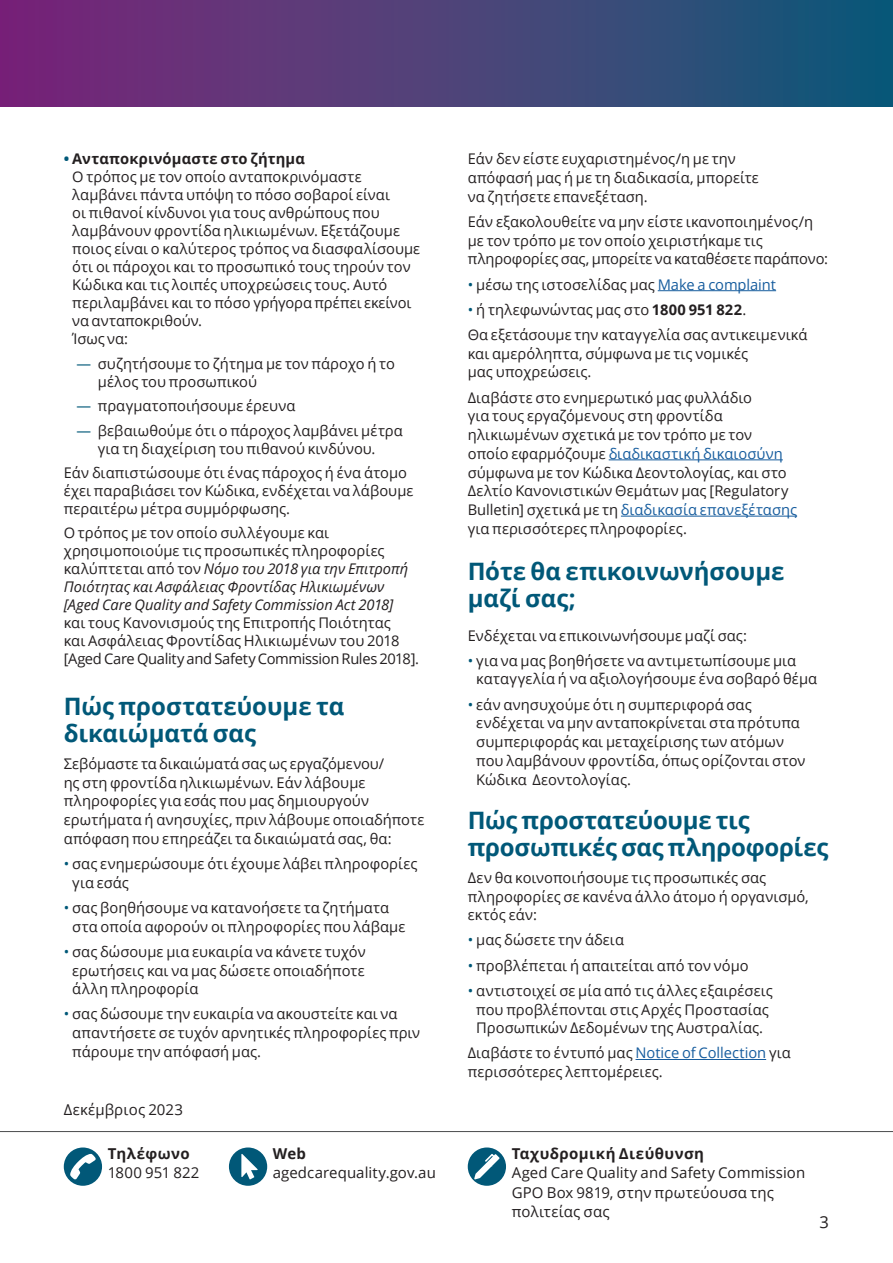
<style>
.page{position:relative;width:893px;height:1263px;background:#fff}
.page>*{position:absolute;margin:0;border:0;box-sizing:border-box;transform-origin:0 0}
.t1{font:700 24px/27px "Open Sans";letter-spacing:-.005em;color:#015878}
.t2{font:16.5px "Open Sans";color:#231f20}
.Body_text{font:15px/19.5px "Open Sans";letter-spacing:.01em;color:#231f20}
.Body_text-2{font:14.7px/18.8px "Open Sans";letter-spacing:.005em;color:#231f20}
.s1{font-weight:700;color:#015878}
.s2{font-weight:700}
.s3{color:#015878}
.s4{font-style:italic}
.s5{font-size:14.55px}
.s6{color:#175d9e}
</style>
<div class="page">
<hr style="left:0;top:1131px;width:893px;height:1px;background:#4b4c4d">
<div style="left:64px;top:1147px;width:38px;height:39px;background:#015878;border-radius:50%"></div>
<svg style="left:70px;top:1154px;width:26px;height:26px"></svg>
<div style="left:229px;top:1147px;width:38px;height:39px;background:#015878;border-radius:50%"></div>
<svg style="left:241px;top:1154px;width:17px;height:25px"></svg>
<div style="left:468px;top:1147px;width:38px;height:39px;background:#015878;border-radius:50%"></div>
<svg style="left:474px;top:1154px;width:26px;height:25px"></svg>
<hr style="left:658px;top:290px;width:118px;height:1px;background:#175d9e">
<hr style="left:609px;top:459px;width:174px;height:1px;background:#175d9e">
<hr style="left:621px;top:516px;width:176px;height:1px;background:#175d9e">
<hr style="left:635px;top:1059px;width:131px;height:1px;background:#175d9e">
<div style="left:0;top:0;width:893px;height:106px;background:linear-gradient(to right,#802679,#125b79)"></div>
<p class="Body_text-2" style="left:72px;top:150px;width:349px;line-height:18px;text-indent:-9px"><span class="s1">•</span> <span class="s2">Ανταποκρινόμαστε στο ζήτημα<br></span>Ο τρόπος με τον οποίο ανταποκρινόμαστε λαμβάνει πάντα υπόψη το πόσο σοβαροί είναι<br>οι πιθανοί κίνδυνοι για τους ανθρώπους που λαμβάνουν φροντίδα ηλικιωμένων. Εξετάζουμε ποιος είναι ο καλύτερος τρόπος να διασφαλίσουμε ότι οι πάροχοι και το προσωπικό τους τηρούν τον Κώδικα και τις λοιπές υποχρεώσεις τους. Αυτό περιλαμβάνει και το πόσο γρήγορα πρέπει εκείνοι να ανταποκριθούν.<br>Ίσως να:</p>
<p class="Body_text-2" style="left:98px;top:354px;width:299px;line-height:18px;text-indent:-21px"><span class="s3">—</span> συζητήσουμε το ζήτημα με τον πάροχο ή το μέλος του προσωπικού</p>
<p class="Body_text-2" style="left:77px;top:396px;width:220px"><span class="s3">—</span> πραγματοποιήσουμε έρευνα</p>
<p class="Body_text-2" style="left:77px;top:421px;width:328px;line-height:18px;text-align:center"><span class="s3">—</span> βεβαιωθούμε ότι ο πάροχος λαμβάνει μέτρα για τη διαχείριση του πιθανού κινδύνου.</p>
<p class="Body_text-2" style="left:64px;top:463px;width:351px;line-height:18px">Εάν διαπιστώσουμε ότι ένας πάροχος ή ένα άτομο έχει παραβιάσει τον Κώδικα, ενδέχεται να λάβουμε περαιτέρω μέτρα συμμόρφωσης.</p>
<p class="Body_text-2" style="left:64px;top:523px;width:357px;line-height:18px">Ο τρόπος με τον οποίο συλλέγουμε και χρησιμοποιούμε τις προσωπικές πληροφορίες καλύπτεται από τον <span class="s4">Νόμο του 2018 για την Επιτροπή Ποιότητας και Ασφάλειας Φροντίδας Ηλικιωμένων [Aged Care Quality and Safety Commission Act 2018]<br></span>και τους Κανονισμούς της Επιτροπής Ποιότητας<br>και Ασφάλειας Φροντίδας Ηλικιωμένων του 2018 <span class="s5">[</span>Aged Care Quality and Safety Commission Rules 2018]<span class="s5">.</span></p>
<h2 class="t1" style="left:64px;top:692px;width:282px">Πώς προστατεύουμε τα δικαιώματά σας</h2>
<p class="Body_text-2" style="left:64px;top:754px;width:362px">Σεβόμαστε τα δικαιώματά σας ως εργαζόμενου/<br>ης στη φροντίδα ηλικιωμένων. Εάν λάβουμε πληροφορίες για εσάς που μας δημιουργούν ερωτήματα ή ανησυχίες, πριν λάβουμε οποιαδήποτε απόφαση που επηρεάζει τα δικαιώματά σας, θα:</p>
<p class="Body_text-2" style="left:72px;top:854px;width:347px;text-indent:-9px"><span class="s3">•</span> σας ενημερώσουμε ότι έχουμε λάβει πληροφορίες για εσάς</p>
<p class="Body_text-2" style="left:72px;top:898px;width:335px;text-indent:-9px"><span class="s3">•</span> σας βοηθήσουμε να κατανοήσετε τα ζητήματα στα οποία αφορούν οι πληροφορίες που λάβαμε</p>
<p class="Body_text-2" style="left:72px;top:942px;width:295px;text-align:justify;text-indent:-9px"><span class="s3">•</span> σας δώσουμε μια ευκαιρία να κάνετε τυχόν ερωτήσεις και να μας δώσετε οποιαδήποτε άλλη πληροφορία</p>
<p class="Body_text-2" style="left:72px;top:1004px;width:349px;text-indent:-9px"><span class="s3">•</span> σας δώσουμε την ευκαιρία να ακουστείτε και να απαντήσετε σε τυχόν αρνητικές πληροφορίες πριν πάρουμε την απόφασή μας.</p>
<p class="Body_text-2" style="left:468px;top:149px;width:293px">Εάν δεν είστε ευχαριστημένος/η με την απόφασή μας ή με τη διαδικασία, μπορείτε να ζητήσετε επανεξέταση.</p>
<p class="Body_text-2" style="left:468px;top:212px;width:362px">Εάν εξακολουθείτε να μην είστε ικανοποιημένος/η με τον τρόπο με τον οποίο χειριστήκαμε τις πληροφορίες σας, μπορείτε να καταθέσετε παράπονο:</p>
<p class="Body_text-2" style="left:468px;top:274px;width:310px"><span class="s3">•</span> μέσω της ιστοσελίδας μας <span class="s6">Make a complaint</span></p>
<p class="Body_text-2" style="left:468px;top:300px;width:280px"><span class="s3">•</span> ή τηλεφωνώντας μας στο <span class="s2">1800 951 822</span>.</p>
<p class="Body_text-2" style="left:468px;top:325px;width:341px">Θα εξετάσουμε την καταγγελία σας αντικειμενικά και αμερόληπτα, σύμφωνα με τις νομικές<br>μας υποχρεώσεις.</p>
<p class="Body_text-2" style="left:468px;top:387px;width:331px">Διαβάστε στο ενημερωτικό μας φυλλάδιο<br>για τους εργαζόμενους στη φροντίδα ηλικιωμένων σχετικά με τον τρόπο με τον<br>οποίο εφαρμόζουμε <span class="s6">διαδικαστική δικαιοσύνη </span>σύμφωνα με τον Κώδικα Δεοντολογίας, και στo Δελτίο Κανονιστικών Θεμάτων μας [Regulatory Bulletin] σχετικά με τη <span class="s6">διαδικασία επανεξέτασης </span>για περισσότερες πληροφορίες.</p>
<h2 class="t1" style="left:468px;top:557px;width:318px">Πότε θα επικοινωνήσουμε μαζί σας;</h2>
<p class="Body_text-2" style="left:468px;top:625px;width:281px">Ενδέχεται να επικοινωνήσουμε μαζί σας:</p>
<p class="Body_text-2" style="left:476px;top:651px;width:342px;text-indent:-9px"><span class="s3">•</span> για να μας βοηθήσετε να αντιμετωπίσουμε μια καταγγελία ή να αξιολογήσουμε ένα σοβαρό θέμα</p>
<p class="Body_text-2" style="left:476px;top:694px;width:331px;text-indent:-9px"><span class="s3">•</span> εάν ανησυχούμε ότι η συμπεριφορά σας ενδέχεται να μην ανταποκρίνεται στα πρότυπα συμπεριφοράς και μεταχείρισης των ατόμων που λαμβάνουν φροντίδα, όπως ορίζονται στον Κώδικα Δεοντολογίας.</p>
<h2 class="t1" style="left:468px;top:806px;width:362px">Πώς προστατεύουμε τις προσωπικές σας πληροφορίες</h2>
<p class="Body_text-2" style="left:468px;top:868px;width:343px">Δεν θα κοινοποιήσουμε τις προσωπικές σας πληροφορίες σε κανένα άλλο άτομο ή οργανισμό, εκτός εάν:</p>
<p class="Body_text-2" style="left:468px;top:930px;width:158px"><span class="s3">•</span> μας δώσετε την άδεια</p>
<p class="Body_text-2" style="left:468px;top:955px;width:283px"><span class="s3">•</span> προβλέπεται ή απαιτείται από τον νόμο</p>
<p class="Body_text-2" style="left:468px;top:981px;width:307px;text-align:center"><span class="s3">•</span> αντιστοιχεί σε μία από τις άλλες εξαιρέσεις που προβλέπονται στις Αρχές Προστασίας<br>Προσωπικών Δεδομένων της Αυστραλίας.</p>
<p class="Body_text-2" style="left:468px;top:1043px;width:325px">Διαβάστε το έντυπό μας <span class="s6">Notice of Collection</span> για περισσότερες λεπτομέρειες.</p>
<p class="Body_text" style="left:64px;top:1099px;width:121px">Δεκέμβριος 2023</p>
<p class="Body_text" style="left:108px;top:1143px;width:93px"><span class="s2">Τηλέφωνο<br></span>1800 951 822</p>
<p class="Body_text" style="left:273px;top:1143px;width:164px"><span class="s2">Web </span>agedcarequality.gov.au</p>
<p class="Body_text" style="left:512px;top:1143px;width:295px"><span class="s2">Ταχυδρομική Διεύθυνση<br></span>Aged Care Quality and Safety Commission<br>GPO Box 9819, στην πρωτεύουσα της πολιτείας σας</p>
<p class="t2" style="left:819px;top:1210px;width:11px">3</p>
</div>
